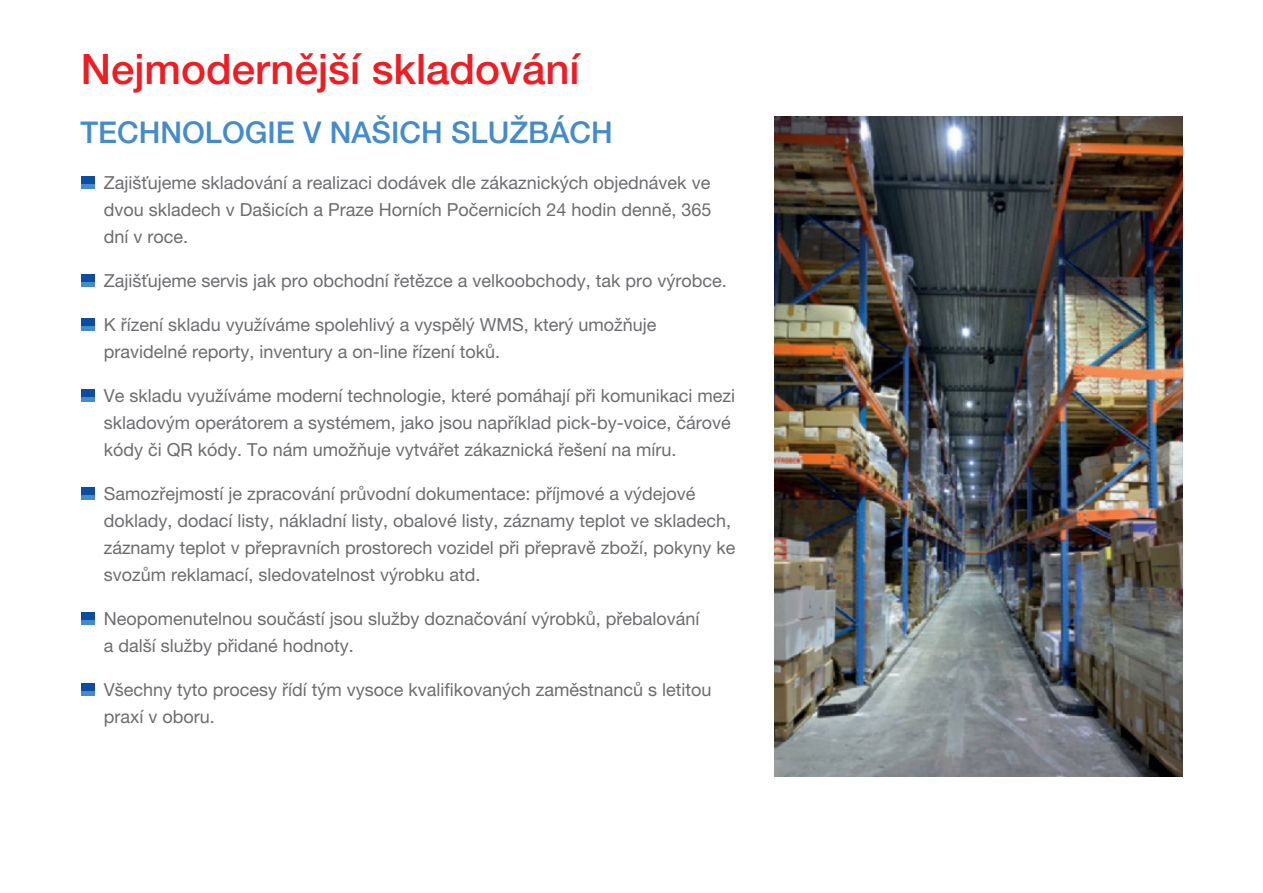
<style>
.page{position:relative;width:1263px;height:893px;background:#fff}
.page>*{position:absolute;margin:0;border:0;box-sizing:border-box;transform-origin:0 0}
.t1{font:500 42px "Helvetica Neue LT Pro";color:#ee1d23}
.t2{font:500 30px "Helvetica Neue LT Pro";color:#448bca}
.t3{font:18px/27px "Helvetica Neue LT Pro";color:#6c6d70}
</style>
<div class="page">
<div style="left:81px;top:176px;width:14px;height:9px;background:#0d4da1"></div>
<hr style="left:81px;top:185px;width:14px;height:4px;background:#448bca">
<div style="left:81px;top:274px;width:14px;height:9px;background:#0d4da1"></div>
<hr style="left:81px;top:283px;width:14px;height:4px;background:#448bca">
<div style="left:81px;top:318px;width:14px;height:9px;background:#0d4da1"></div>
<hr style="left:81px;top:327px;width:14px;height:4px;background:#448bca">
<div style="left:81px;top:389px;width:14px;height:9px;background:#0d4da1"></div>
<hr style="left:81px;top:398px;width:14px;height:4px;background:#448bca">
<div style="left:81px;top:487px;width:14px;height:9px;background:#0d4da1"></div>
<hr style="left:81px;top:496px;width:14px;height:4px;background:#448bca">
<div style="left:81px;top:612px;width:14px;height:9px;background:#0d4da1"></div>
<hr style="left:81px;top:621px;width:14px;height:4px;background:#448bca">
<div style="left:81px;top:683px;width:14px;height:9px;background:#0d4da1"></div>
<hr style="left:81px;top:692px;width:14px;height:4px;background:#448bca">
<img style="left:775px;top:117px;width:407px;height:659px">
<h1 class="t1" style="left:81px;top:44px;width:500px">Nejmodernější skladování</h1>
<h2 class="t2" style="left:80px;top:114px;width:534px">TECHNOLOGIE V NAŠICH SLUŽBÁCH</h2>
<p class="t3" style="left:104px;top:169px;width:609px;text-align:justify">Zajišťujeme skladování a realizaci dodávek dle zákaznických objednávek ve dvou skladech v Dašicích a Praze Horních Počernicích 24 hodin denně, 365 dní v roce.</p>
<p class="t3" style="left:104px;top:267px;width:624px">Zajišťujeme servis jak pro obchodní řetězce a velkoobchody, tak pro výrobce.</p>
<p class="t3" style="left:104px;top:311px;width:554px">K řízení skladu využíváme spolehlivý a vyspělý WMS, který umožňuje pravidelné reporty, inventury a on-line řízení toků.</p>
<p class="t3" style="left:104px;top:382px;width:633px">Ve skladu využíváme moderní technologie, které pomáhají při komunikaci mezi skladovým operátorem a systémem, jako jsou například pick-by-voice, čárové kódy či QR kódy. To nám umožňuje vytvářet zákaznická řešení na míru.</p>
<p class="t3" style="left:104px;top:480px;width:633px">Samozřejmostí je zpracování průvodní dokumentace: příjmové a výdejové doklady, dodací listy, nákladní listy, obalové listy, záznamy teplot ve skladech, záznamy teplot v přepravních prostorech vozidel při přepravě zboží, pokyny ke svozům reklamací, sledovatelnost výrobku atd.</p>
<p class="t3" style="left:104px;top:605px;width:597px">Neopomenutelnou součástí jsou služby doznačování výrobků, přebalování a další služby přidané hodnoty.</p>
<p class="t3" style="left:104px;top:676px;width:609px">Všechny tyto procesy řídí tým vysoce kvalifikovaných zaměstnanců s letitou praxí v oboru.</p>
</div>
